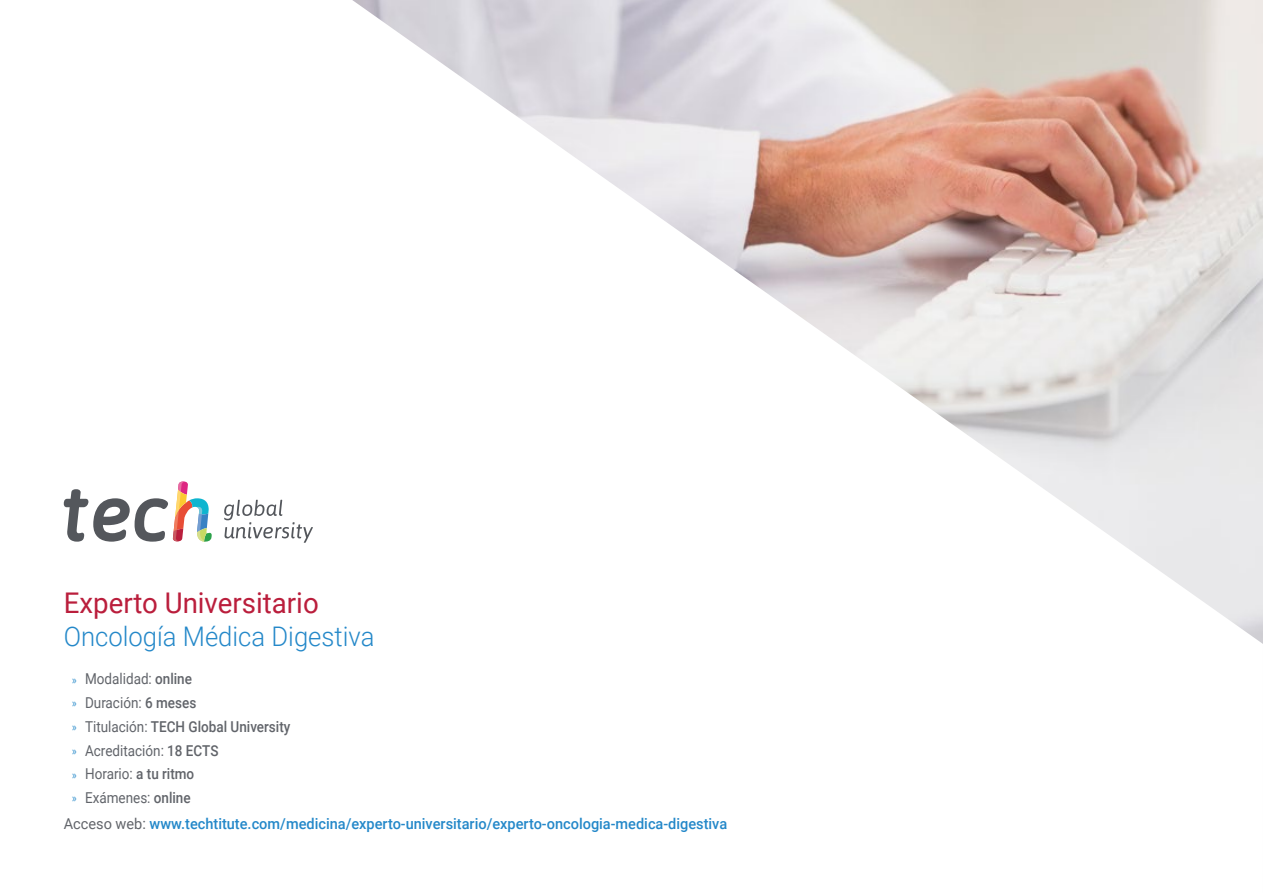
<style>
.page{position:relative;width:1263px;height:893px;background:#fff}
.page>*{position:absolute;margin:0;border:0;box-sizing:border-box;transform-origin:0 0}
.t1{font:28.5px "Roboto";color:#ba1e3c}
.t2{font:300 27px "Roboto";color:#2488c9;scale:.95 1}
.t3{font:15px/23.7px "Roboto";color:#61646a;scale:.9 1}
.t4{font:500 15px "Roboto";color:#2488c9}
.s1{font-family:"Myriad Pro";font-size:12px;color:#2488c9}
.s2{font-weight:500}
.s3{font-weight:400;color:#61646a}
</style>
<div class="page">
<img style="left:352px;top:0;width:911px;height:644px">
<svg style="left:224px;top:500px;width:89px;height:43px"></svg>
<svg style="left:64px;top:481px;width:148px;height:61px"></svg>
<h1 class="t1" style="left:64px;top:583px;width:256px">Experto Universitario</h1>
<h2 class="t2" style="left:64px;top:617px;width:328px">Oncología Médica Digestiva</h2>
<p class="t3" style="left:72px;top:667px;width:244px"><span class="s1">»</span> Modalidad: <span class="s2">online<br></span><span class="s1">»</span> Duración: <span class="s2">6 meses<br></span><span class="s1">»</span> Titulación: <span class="s2">TECH Global University </span><span class="s1">»</span> Acreditación: <span class="s2">18 ECTS<br></span><span class="s1">»</span> Horario: <span class="s2">a tu ritmo<br></span><span class="s1">»</span> Exámenes: <span class="s2">online</span></p>
<p class="t4" style="left:64px;top:813px;width:665px"><span class="s3">Acceso web:</span> www.techtitute.com/medicina/experto-universitario/experto-oncologia-medica-digestiva</p>
</div>
